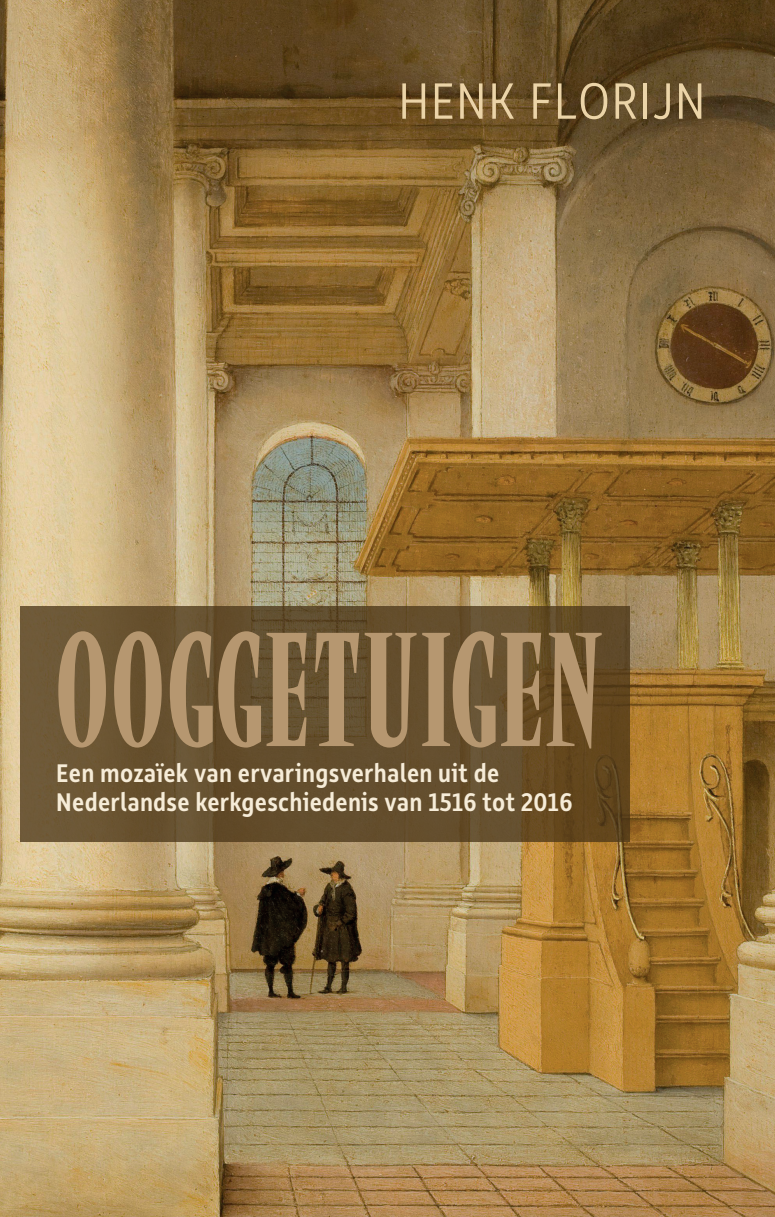
<style>
.page{position:relative;width:775px;height:1217px;background:#fff}
.page>*{position:absolute;margin:0;border:0;box-sizing:border-box;transform-origin:0 0}
.t1{font:condensed 155.75px "Vendome ICG";letter-spacing:.01em;color:#b69770;scale:.93 1}
.t2{font:300 56px "Rehn Condensed";letter-spacing:.03em;color:#ebd4a8}
.t3{font:500 28px/29.8px "Rehn Condensed";letter-spacing:.01em;color:#f6ecd8}
</style>
<div class="page">
<img style="left:0;top:0;width:775px;height:1217px">
<div style="left:21px;top:606px;width:609px;height:236px;background:linear-gradient(to right,#6a5636,#604823)"></div>
<svg style="left:771px;top:1213px;width:4px;height:4px"></svg>
<h2 class="t2" style="left:398px;top:65px;width:309px">HENK FLORIJN</h2>
<h1 class="t1" style="left:56px;top:605px;width:589px">OOGGETUIGEN</h1>
<p class="t3" style="left:56px;top:757px;width:518px">Een mozaïek van ervaringsverhalen uit de<br>Nederlandse kerkgeschiedenis van 1516 tot 2016</p>
</div>
